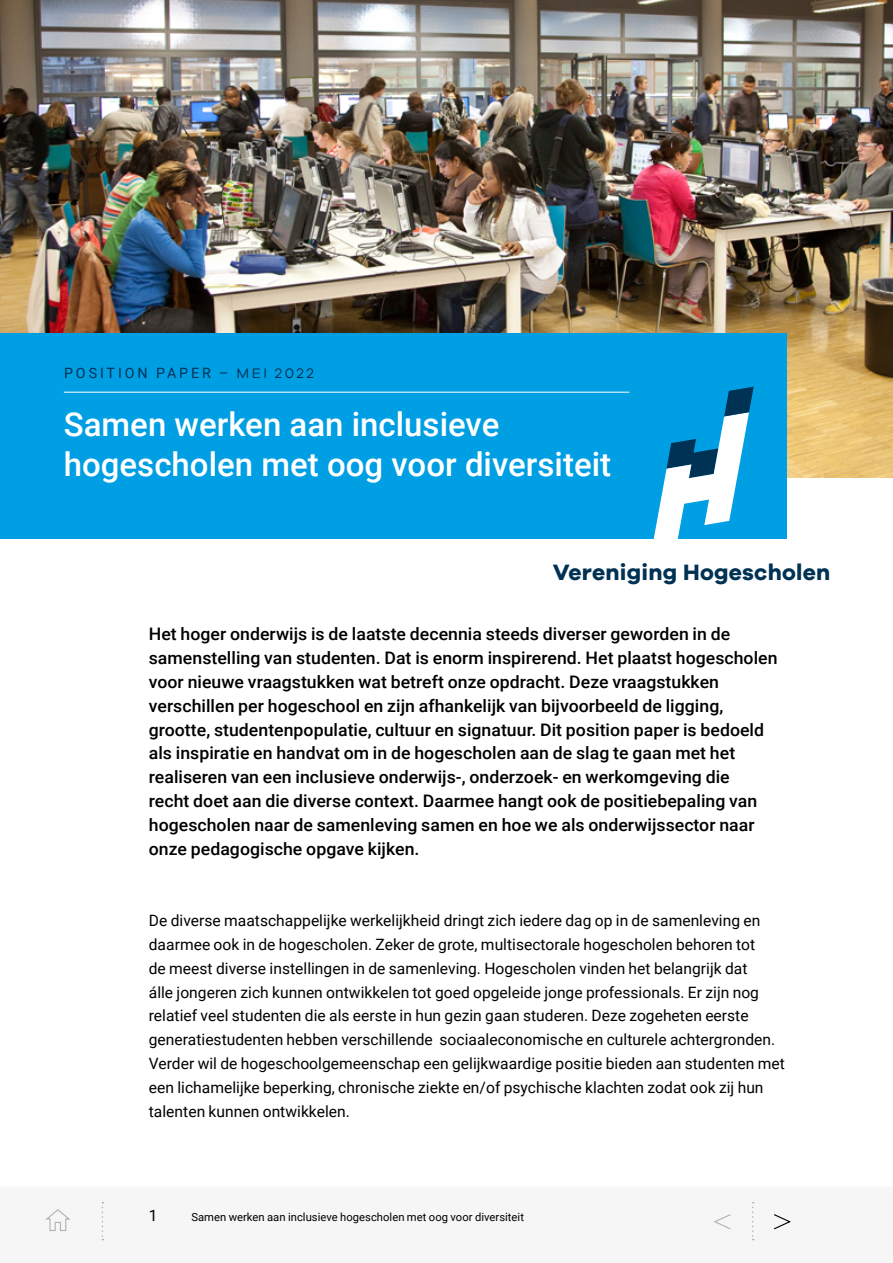
<style>
.page{position:relative;width:893px;height:1263px;background:#fff}
.page>*{position:absolute;margin:0;border:0;box-sizing:border-box;transform-origin:0 0}
.t1{font:500 33px/39.6px "Roboto";color:#fff}
.t2{font:700 22.95px "Galano Grotesque";letter-spacing:.01em;color:#003254}
.t3{font:500 17.25px/23.9px "Roboto";color:#000}
.t4{font:15.6px/23.9px "Roboto";color:#000}
.t5{font:14.25px "Roboto";letter-spacing:.205em;color:#003254}
.t6{font:11.25px "Roboto";color:#000}
.s1{font-family:"Galano Grotesque"}
</style>
<div class="page">
<img style="left:0;top:0;width:893px;height:477px">
<div style="left:0;top:333px;width:787px;height:206px;background:#009fe3"></div>
<hr style="left:64px;top:392px;width:565px;height:1px;background:#fff">
<svg style="left:653px;top:387px;width:101px;height:152px"></svg>
<svg style="left:45px;top:1209px;width:26px;height:22px"></svg>
<svg style="left:102px;top:1202px;width:1px;height:38px"></svg>
<svg style="left:774px;top:1214px;width:17px;height:16px"></svg>
<svg style="left:713px;top:1214px;width:18px;height:16px"></svg>
<svg style="left:752px;top:1202px;width:2px;height:38px"></svg>
<p class="t5" style="left:64px;top:363px;width:251px">POSITION PAPER – <span class="s1">MEI 2022</span></p>
<h1 class="t1" style="left:64px;top:403px;width:549px">Samen werken aan inclusieve hogescholen met oog voor diversiteit</h1>
<h2 class="t2" style="left:553px;top:558px;width:279px">Vereniging Hogescholen</h2>
<p class="t3" style="left:149px;top:622px;width:630px">Het hoger onderwijs is de laatste decennia steeds diverser geworden in de samenstelling van studenten. Dat is enorm inspirerend. Het plaatst hogescholen voor nieuwe vraagstukken wat betreft onze opdracht. Deze vraagstukken verschillen per hogeschool en zijn afhankelijk van bijvoorbeeld de ligging, grootte, studentenpopulatie, cultuur en signatuur. Dit position paper is bedoeld als inspiratie en handvat om in de hogescholen aan de slag te gaan met het realiseren van een inclusieve onderwijs-, onderzoek- en werkomgeving die<br>recht doet aan die diverse context. Daarmee hangt ook de positiebepaling van hogescholen naar de samenleving samen en hoe we als onderwijssector naar onze pedagogische opgave kijken.</p>
<p class="t4" style="left:149px;top:908px;width:637px">De diverse maatschappelijke werkelijkheid dringt zich iedere dag op in de samenleving en daarmee ook in de hogescholen. Zeker de grote, multisectorale hogescholen behoren tot<br>de meest diverse instellingen in de samenleving. Hogescholen vinden het belangrijk dat<br>álle jongeren zich kunnen ontwikkelen tot goed opgeleide jonge professionals. Er zijn nog relatief veel studenten die als eerste in hun gezin gaan studeren. Deze zogeheten eerste generatiestudenten hebben verschillende sociaaleconomische en culturele achtergronden.<br>Verder wil de hogeschoolgemeenschap een gelijkwaardige positie bieden aan studenten met een lichamelijke beperking, chronische ziekte en/of psychische klachten zodat ook zij hun talenten kunnen ontwikkelen.</p>
<p class="t4" style="left:149px;top:1203px;width:10px">1</p>
<p class="t6" style="left:191px;top:1209px;width:334px">Samen werken aan inclusieve hogescholen met oog voor diversiteit</p>
</div>
